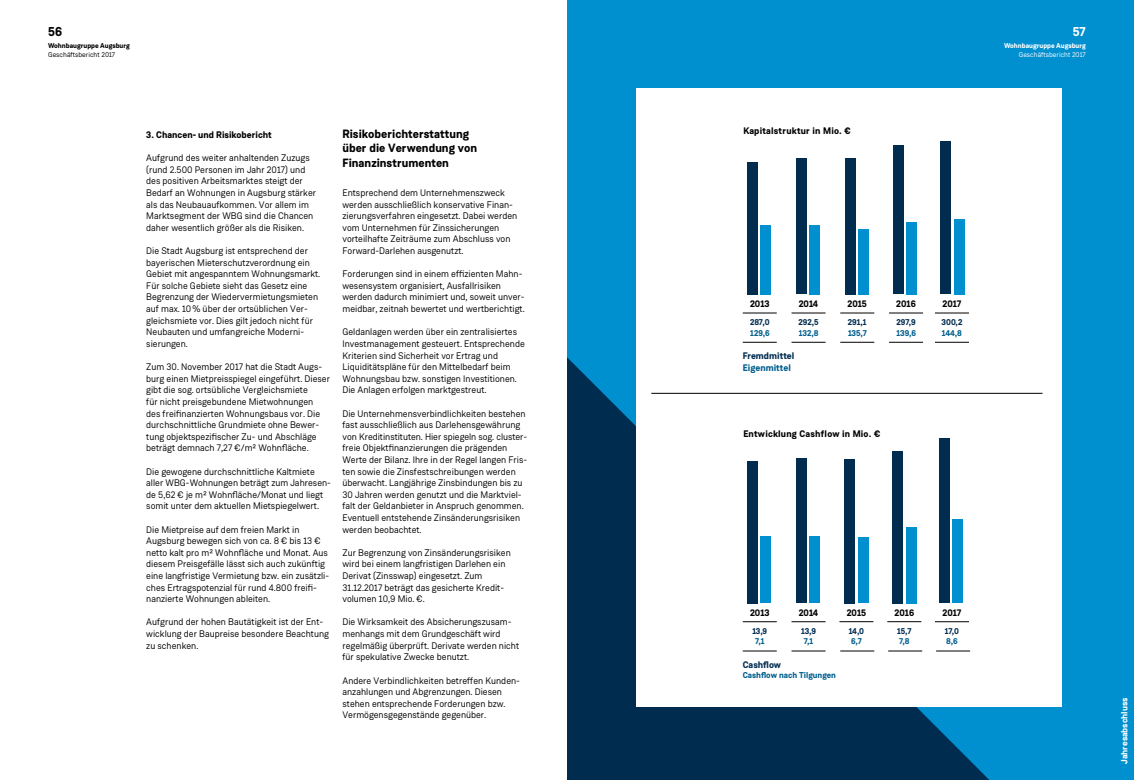
<style>
.page{position:relative;width:1134px;height:780px;background:#fff}
.page>*{position:absolute;margin:0;border:0;box-sizing:border-box;transform-origin:0 0}
.t1{font:700 13px "Weissenhof Grotesk";color:#000}
.t2{font:700 13px "Weissenhof Grotesk";color:#fff}
.t3{font:700 12px/14.4px "Weissenhof Grotesk";color:#000}
.t4{font:9.5px/11.6px "Weissenhof Grotesk";color:#000}
.t5{font:700 9.5px "Weissenhof Grotesk";color:#000}
.t6{font:700 9.5px "Weissenhof Grotesk";letter-spacing:.02em;color:#000}
.t7{font:700 9.5px "Weissenhof Grotesk";color:#002c50}
.t8{font:700 9.5px "Weissenhof Grotesk";color:#005f8e}
.t9{font:700 9px "Weissenhof Grotesk";color:#fff}
.t10{font:700 8.5px "Weissenhof Grotesk";color:#005f8e}
.t11{font:700 8.5px "Weissenhof Grotesk";color:#002c50}
.t12{font:700 7px "Weissenhof Grotesk";color:#000}
.t13{font:700 7px "Weissenhof Grotesk";color:#fff}
.t14{font:7px "Weissenhof Grotesk";color:#000}
.t15{font:7px "Weissenhof Grotesk";color:#fff}
</style>
<div class="page">
<div style="left:567px;top:0;width:547px;height:780px;background:#008fcf"></div>
<svg style="left:567px;top:357px;width:422px;height:423px;background:#01365c"></svg>
<div style="left:636px;top:88px;width:425px;height:618px;background:#fff"></div>
<div style="left:1114px;top:0;width:20px;height:780px;background:#008fcf"></div>
<hr style="left:791px;top:650px;width:34px;height:1px;background:#000">
<hr style="left:840px;top:650px;width:34px;height:1px;background:#000">
<hr style="left:888px;top:650px;width:34px;height:1px;background:#000">
<hr style="left:936px;top:650px;width:34px;height:1px;background:#000">
<hr style="left:743px;top:650px;width:34px;height:1px;background:#000">
<hr style="left:935px;top:621px;width:34px;height:1px;background:#000">
<hr style="left:743px;top:621px;width:34px;height:1px;background:#000">
<hr style="left:791px;top:621px;width:34px;height:1px;background:#000">
<div style="left:858px;top:537px;width:10px;height:66px;background:#008fcf"></div>
<div style="left:844px;top:459px;width:11px;height:144px;background:#002c50"></div>
<div style="left:906px;top:527px;width:10px;height:76px;background:#008fcf"></div>
<div style="left:892px;top:451px;width:11px;height:152px;background:#002c50"></div>
<div style="left:809px;top:536px;width:11px;height:67px;background:#008fcf"></div>
<div style="left:796px;top:458px;width:10px;height:145px;background:#002c50"></div>
<div style="left:760px;top:536px;width:11px;height:67px;background:#008fcf"></div>
<div style="left:747px;top:461px;width:11px;height:142px;background:#002c50"></div>
<div style="left:952px;top:519px;width:11px;height:84px;background:#008fcf"></div>
<div style="left:939px;top:438px;width:11px;height:165px;background:#002c50"></div>
<hr style="left:839px;top:621px;width:34px;height:1px;background:#000">
<hr style="left:887px;top:621px;width:34px;height:1px;background:#000">
<hr style="left:935px;top:312px;width:34px;height:1px;background:#000">
<hr style="left:743px;top:312px;width:34px;height:1px;background:#000">
<hr style="left:791px;top:312px;width:34px;height:1px;background:#000">
<hr style="left:840px;top:312px;width:34px;height:1px;background:#000">
<hr style="left:889px;top:312px;width:34px;height:1px;background:#000">
<hr style="left:935px;top:342px;width:34px;height:1px;background:#000">
<hr style="left:743px;top:342px;width:34px;height:1px;background:#000">
<hr style="left:791px;top:342px;width:34px;height:1px;background:#000">
<hr style="left:840px;top:342px;width:34px;height:1px;background:#000">
<hr style="left:889px;top:342px;width:34px;height:1px;background:#000">
<div style="left:858px;top:229px;width:10px;height:65px;background:#008fcf"></div>
<div style="left:845px;top:157px;width:10px;height:137px;background:#002c50"></div>
<div style="left:907px;top:222px;width:10px;height:72px;background:#008fcf"></div>
<div style="left:893px;top:145px;width:11px;height:149px;background:#002c50"></div>
<div style="left:809px;top:225px;width:11px;height:69px;background:#008fcf"></div>
<div style="left:796px;top:158px;width:10px;height:136px;background:#002c50"></div>
<div style="left:760px;top:225px;width:11px;height:69px;background:#008fcf"></div>
<div style="left:747px;top:162px;width:11px;height:132px;background:#002c50"></div>
<div style="left:954px;top:219px;width:10px;height:75px;background:#008fcf"></div>
<div style="left:941px;top:141px;width:10px;height:153px;background:#002c50"></div>
<hr style="left:651px;top:393px;width:391px;height:1px;background:#000">
<h1 class="t1" style="left:48px;top:24px;width:15px">56</h1>
<p class="t12" style="left:48px;top:41px;width:83px">Wohnbaugruppe Augsburg</p>
<p class="t14" style="left:48px;top:51px;width:68px">Geschäftsbericht 2017</p>
<p class="t5" style="left:146px;top:129px;width:127px">3. Chancen- und Risikobericht</p>
<p class="t4" style="left:146px;top:152px;width:171px">Aufgrund des weiter anhaltenden Zuzugs (rund 2.500 Personen im Jahr 2017) und des positiven Arbeitsmarktes steigt der Bedarf an Wohnungen in Augsburg stärker als das Neubauaufkommen. Vor allem im Marktsegment der WBG sind die Chancen daher wesentlich größer als die Risiken.</p>
<p class="t4" style="left:146px;top:245px;width:176px">Die Stadt Augsburg ist entsprechend der bayerischen Mieterschutzverordnung ein Gebiet mit angespanntem Wohnungsmarkt.<br>Für solche Gebiete sieht das Gesetz eine Begrenzung der Wiedervermietungsmieten auf max. 10% über der ortsüblichen Ver&shy;gleichsmiete vor. Dies gilt jedoch nicht für Neubauten und umfangreiche Moderni&shy;sierungen.</p>
<p class="t4" style="left:146px;top:361px;width:185px">Zum 30. November 2017 hat die Stadt Augs&shy;burg einen Mietpreisspiegel eingeführt. Dieser gibt die sog. ortsübliche Vergleichsmiete<br>für nicht preisgebundene Mietwohnungen<br>des freifinanzierten Wohnungsbaus vor. Die durchschnittliche Grundmiete ohne Bewer&shy;tung objektspezifischer Zu- und Abschläge beträgt demnach 7,27 €/m² Wohnfläche.</p>
<p class="t4" style="left:146px;top:465px;width:186px">Die gewogene durchschnittliche Kaltmiete aller WBG-Wohnungen beträgt zum Jahresen&shy;de 5,62 € je m² Wohnfläche/Monat und liegt somit unter dem aktuellen Mietspiegelwert.</p>
<p class="t4" style="left:146px;top:523px;width:184px">Die Mietpreise auf dem freien Markt in Augsburg bewegen sich von ca. 8 € bis 13 € netto kalt pro m² Wohnfläche und Monat. Aus diesem Preisgefälle lässt sich auch zukünftig eine langfristige Vermietung bzw. ein zusätzli&shy;ches Ertragspotenzial für rund 4.800 freifi&shy;nanzierte Wohnungen ableiten.</p>
<p class="t4" style="left:146px;top:616px;width:184px">Aufgrund der hohen Bautätigkeit ist der Ent&shy;wicklung der Baupreise besondere Beachtung zu schenken.</p>
<p class="t3" style="left:342px;top:127px;width:136px">Risikoberichterstattung über die Verwendung von<br>Finanzinstrumenten</p>
<p class="t4" style="left:342px;top:187px;width:176px">Entsprechend dem Unternehmenszweck werden ausschließlich konservative Finan&shy;zierungsverfahren eingesetzt. Dabei werden vom Unternehmen für Zinssicherungen vorteilhafte Zeiträume zum Abschluss von Forward-Darlehen ausgenutzt.</p>
<p class="t4" style="left:342px;top:268px;width:184px">Forderungen sind in einem effizienten Mahn&shy;wesensystem organisiert, Ausfallrisiken werden dadurch minimiert und, soweit unver&shy;meidbar, zeitnah bewertet und wertberichtigt.</p>
<p class="t4" style="left:342px;top:326px;width:184px">Geldanlagen werden über ein zentralisiertes Investmanagement gesteuert. Entsprechende Kriterien sind Sicherheit vor Ertrag und Liquiditätspläne für den Mittelbedarf beim Wohnungsbau bzw. sonstigen Investitionen.<br>Die Anlagen erfolgen marktgestreut.</p>
<p class="t4" style="left:342px;top:407px;width:186px">Die Unternehmensverbindlichkeiten bestehen fast ausschließlich aus Darlehensgewährung von Kreditinstituten. Hier spiegeln sog. cluster&shy;freie Objektfinanzierungen die prägenden Werte der Bilanz. Ihre in der Regel langen Fris&shy;ten sowie die Zinsfestschreibungen werden überwacht. Langjährige Zinsbindungen bis zu 30 Jahren werden genutzt und die Marktviel&shy;falt der Geldanbieter in Anspruch genommen.<br>Eventuell entstehende Zinsänderungsrisiken werden beobachtet.</p>
<p class="t4" style="left:342px;top:546px;width:170px">Zur Begrenzung von Zinsänderungsrisiken wird bei einem langfristigen Darlehen ein Derivat (Zinsswap) eingesetzt. Zum 31.12.2017 beträgt das gesicherte Kredit&shy;volumen 10,9 Mio. €.</p>
<p class="t4" style="left:342px;top:616px;width:178px">Die Wirksamkeit des Absicherungszusam&shy;menhangs mit dem Grundgeschäft wird regelmäßig überprüft. Derivate werden nicht für spekulative Zwecke benutzt.</p>
<p class="t4" style="left:342px;top:674px;width:179px">Andere Verbindlichkeiten betreffen Kunden&shy;anzahlungen und Abgrenzungen. Diesen stehen entsprechende Forderungen bzw.<br>Vermögensgegenstände gegenüber.</p>
<p class="t6" style="left:743px;top:125px;width:109px">Kapitalstruktur in Mio. €</p>
<h1 class="t2" style="left:1073px;top:24px;width:14px">57</h1>
<p class="t13" style="left:1004px;top:41px;width:83px">Wohnbaugruppe Augsburg</p>
<p class="t15" style="left:1019px;top:51px;width:68px">Geschäftsbericht 2017</p>
<p class="t5" style="left:750px;top:298px;width:21px">2013</p>
<p class="t5" style="left:799px;top:298px;width:21px">2014</p>
<p class="t5" style="left:848px;top:298px;width:21px">2015</p>
<p class="t5" style="left:896px;top:298px;width:21px">2016</p>
<p class="t5" style="left:942px;top:298px;width:20px">2017</p>
<p class="t11" style="left:941px;top:317px;width:22px">300,2</p>
<p class="t10" style="left:942px;top:327px;width:22px">144,8</p>
<p class="t11" style="left:750px;top:317px;width:21px">287,0</p>
<p class="t10" style="left:750px;top:327px;width:21px">129,6</p>
<p class="t11" style="left:798px;top:317px;width:22px">292,5</p>
<p class="t10" style="left:799px;top:327px;width:21px">132,8</p>
<p class="t11" style="left:848px;top:317px;width:20px">291,1</p>
<p class="t10" style="left:848px;top:327px;width:20px">135,7</p>
<p class="t11" style="left:896px;top:317px;width:21px">297,9</p>
<p class="t10" style="left:896px;top:327px;width:21px">139,6</p>
<p class="t7" style="left:743px;top:350px;width:53px">Fremdmittel</p>
<p class="t8" style="left:743px;top:361px;width:50px">Eigenmittel</p>
<p class="t6" style="left:743px;top:428px;width:138px">Entwicklung Cashflow in Mio. €</p>
<p class="t5" style="left:847px;top:606px;width:21px">2015</p>
<p class="t5" style="left:894px;top:606px;width:21px">2016</p>
<p class="t11" style="left:849px;top:625px;width:17px">14,0</p>
<p class="t10" style="left:851px;top:636px;width:12px">6,7</p>
<p class="t5" style="left:750px;top:606px;width:21px">2013</p>
<p class="t5" style="left:799px;top:606px;width:21px">2014</p>
<p class="t5" style="left:942px;top:606px;width:20px">2017</p>
<p class="t11" style="left:945px;top:625px;width:16px">17,0</p>
<p class="t10" style="left:946px;top:636px;width:13px">8,6</p>
<p class="t11" style="left:897px;top:625px;width:16px">15,7</p>
<p class="t10" style="left:899px;top:636px;width:12px">7,8</p>
<p class="t11" style="left:752px;top:625px;width:16px">13,9</p>
<p class="t10" style="left:755px;top:636px;width:11px">7,1</p>
<p class="t11" style="left:801px;top:625px;width:16px">13,9</p>
<p class="t10" style="left:804px;top:636px;width:11px">7,1</p>
<p class="t7" style="left:743px;top:658px;width:40px">Cashflow</p>
<p class="t10" style="left:743px;top:670px;width:95px">Cashflow nach Tilgungen</p>
<p class="t9" style="left:1119px;top:763px;width:68px;rotate:-90deg">Jahresabschluss</p>
</div>
